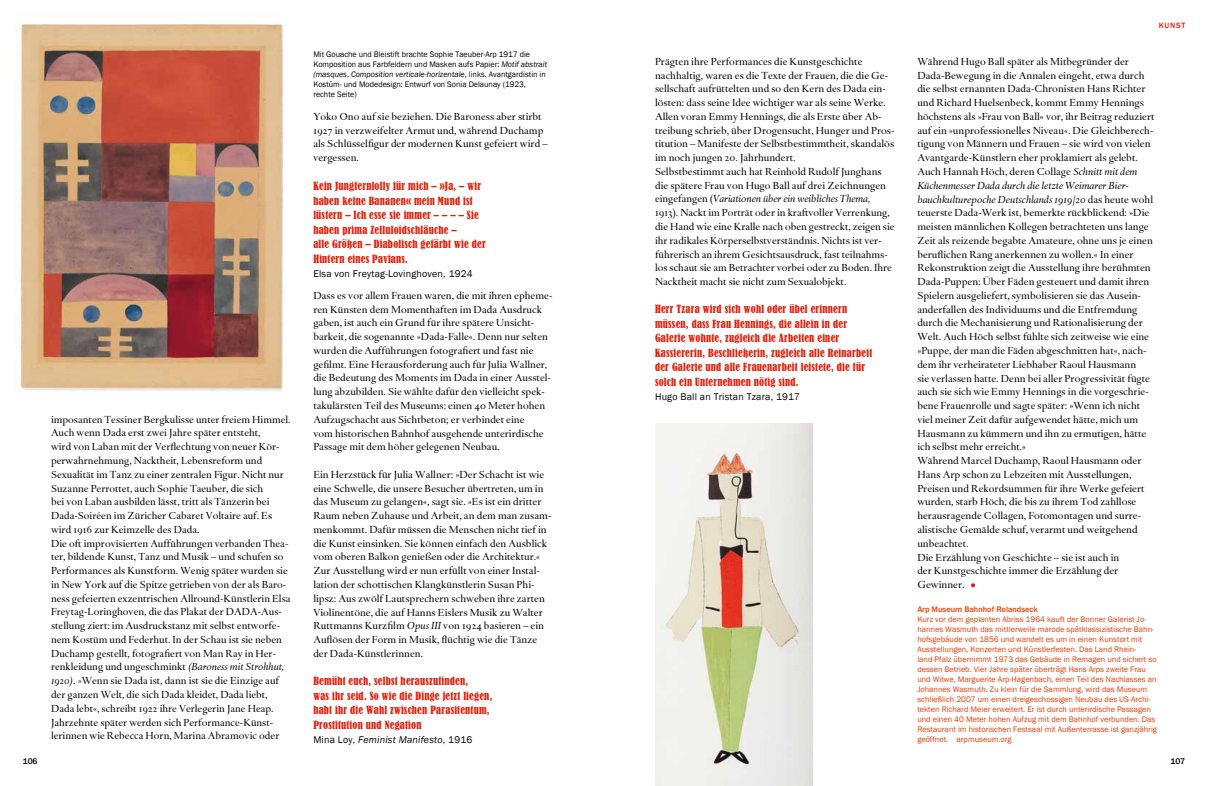
<style>
.page{position:relative;width:1208px;height:786px;background:#fff}
.page>*{position:absolute;margin:0;border:0;box-sizing:border-box;transform-origin:0 0}
.t1{font:10.5px/13.8px "Haarlemmer";color:#000}
.t2{font:condensed 10.5px/14.5px "Bernard MT Std";letter-spacing:.02em;color:#e41e0a}
.t3{font:10px "Franklin Gothic";letter-spacing:.02em;color:#000}
.t4{font:italic 10px "Franklin Gothic";letter-spacing:.02em;color:#000}
.t5{font:500 8.5px "Franklin Gothic";color:#000}
.t6{font:8.2px/10px "Franklin Gothic";color:#e73e07}
.t7{font:8.2px/10px "Franklin Gothic";color:#000}
.t8{font:500 8.2px "Franklin Gothic";color:#e73e07}
.t9{font:500 8px "Franklin Gothic";letter-spacing:.1em;color:#e41e0a}
.s1{font-family:"Haarlemmer MT Regular Os F"}
.s2{font-style:italic}
.s3{font-family:"Haarlemmer MT Italic Os F"}
.s4{font-style:normal}
</style>
<div class="page">
<svg style="left:971px;top:583px;width:4px;height:4px"></svg>
<img style="left:18px;top:23px;width:265px;height:368px">
<img style="left:655px;top:423px;width:157px;height:362px">
<p class="t1" style="left:51px;top:412px;width:241px">imposanten Tessiner Bergkulisse unter freiem Himmel.<br>Auch wenn Dada erst zwei Jahre später entsteht,<br>wird von Laban mit der Verflechtung von neuer Kör&shy;perwahrnehmung, Nacktheit, Lebensreform und Sexualität im Tanz zu einer zentralen Figur. Nicht nur Suzanne Perrottet, auch Sophie Taeuber, die sich<br>bei von Laban ausbilden lässt, tritt als Tänzerin bei Dada-Soiréen im Züricher Cabaret Voltaire auf. Es wird <span class="s1">1916</span> zur Keimzelle des Dada.<br>Die oft improvisierten Aufführungen verbanden Thea&shy;ter, bildende Kunst, Tanz und Musik – und schufen so Performances als Kunstform. Wenig später wurden sie in New York auf die Spitze getrieben von der als Baro&shy;ness gefeierten exzentrischen Allround-Künstlerin Elsa Freytag-Loringhoven, die das Plakat der DADA-Aus&shy;stellung ziert: im Ausdruckstanz mit selbst entworfe&shy;nem Kostüm und Federhut. In der Schau ist sie neben Duchamp gestellt, fotografiert von Man Ray in Her&shy;renkleidung und ungeschminkt <span class="s2">(Baroness mit Strohhut, </span><span class="s3">1920</span><span class="s2">)</span>. »Wenn sie Dada ist, dann ist sie die Einzige auf der ganzen Welt, die sich Dada kleidet, Dada liebt, Dada lebt«, schreibt <span class="s1">1922</span> ihre Verlegerin Jane Heap.<br>Jahrzehnte später werden sich Performance-Künst&shy;lerinnen wie Rebecca Horn, Marina Abramovic oder</p>
<p class="t7" style="left:313px;top:49px;width:235px">Mit Gouache und Bleistift brachte Sophie Taeuber-Arp 1917 die Komposition aus Farbfeldern und Masken aufs Papier: <span class="s2">Motif abstrait (masques</span>. <span class="s2">Composition verticale-horizentale</span>, links. Avantgardistin in Kostüm- und Modedesign: Entwurf von Sonia Delaunay (1923, rechte Seite)</p>
<p class="t1" style="left:313px;top:110px;width:236px">Yoko Ono auf sie beziehen. Die Baroness aber stirbt <span class="s1">1927</span> in verzweifelter Armut und, während Duchamp als Schlüsselfigur der modernen Kunst gefeiert wird – vergessen.</p>
<p class="t2" style="left:313px;top:179px;width:174px">Kein Jungfernlolly für mich – »Ja, – wir haben keine Bananen« mein Mund ist lüstern – Ich esse sie immer – – – – Sie haben prima Zelluloidschläuche –<br>alle Größen – Diabolisch gefärbt wie der Hintern eines Pavians.</p>
<p class="t3" style="left:313px;top:267px;width:161px">Elsa von Freytag-Lovinghoven, 1924</p>
<p class="t1" style="left:313px;top:288px;width:241px">Dass es vor allem Frauen waren, die mit ihren epheme&shy;ren Künsten dem Momenthaften im Dada Ausdruck gaben, ist auch ein Grund für ihre spätere Unsicht&shy;barkeit, die sogenannte »Dada-Falle«. Denn nur selten wurden die Aufführungen fotografiert und fast nie gefilmt. Eine Herausforderung auch für Julia Wallner, die Bedeutung des Moments im Dada in einer Ausstel&shy;lung abzubilden. Sie wählte dafür den vielleicht spek&shy;takulärsten Teil des Museums: einen <span class="s1">40</span> Meter hohen Aufzugschacht aus Sichtbeton; er verbindet eine<br>vom historischen Bahnhof ausgehende unterirdische Passage mit dem höher gelegenen Neubau.</p>
<p class="t1" style="left:313px;top:467px;width:240px">Ein Herzstück für Julia Wallner: »Der Schacht ist wie eine Schwelle, die unsere Besucher übertreten, um in das Museum zu gelangen«, sagt sie. »Es ist ein dritter Raum neben Zuhause und Arbeit, an dem man zusam&shy;menkommt. Dafür müssen die Menschen nicht tief in die Kunst einsinken. Sie können einfach den Ausblick vom oberen Balkon genießen oder die Architektur.« Zur Ausstellung wird er nun erfüllt von einer Instal&shy;lation der schottischen Klangkünstlerin Susan Phi&shy;lipsz: Aus zwölf Lautsprechern schweben ihre zarten Violinentöne, die auf Hanns Eislers Musik zu Walter Ruttmanns Kurzfilm <span class="s2">Opus III</span> von <span class="s1">1924</span> basieren – ein Auflösen der Form in Musik, flüchtig wie die Tänze der Dada-Künstlerinnen.</p>
<p class="t2" style="left:313px;top:673px;width:180px">Bemüht euch, selbst herauszufinden,<br>was ihr seid. So wie die Dinge jetzt liegen, habt ihr die Wahl zwischen Parasitentum, Prostitution und Negation</p>
<p class="t4" style="left:313px;top:732px;width:160px"><span class="s4">Mina Loy,</span> Feminist Manifesto<span class="s4">, 1916</span></p>
<p class="t1" style="left:655px;top:55px;width:241px">Prägten ihre Performances die Kunstgeschichte nachhaltig, waren es die Texte der Frauen, die die Ge&shy;sellschaft aufrüttelten und so den Kern des Dada ein&shy;lösten: dass seine Idee wichtiger war als seine Werke.<br>Allen voran Emmy Hennings, die als Erste über Ab&shy;treibung schrieb, über Drogensucht, Hunger und Pros&shy;titution – Manifeste der Selbstbestimmtheit, skandalös im noch jungen <span class="s1">20.</span> Jahrhundert.<br>Selbstbestimmt auch hat Reinhold Rudolf Junghans die spätere Frau von Hugo Ball auf drei Zeichnungen eingefangen (<span class="s2">Variationen über ein weibliches Thema, </span><span class="s1">1913</span>). Nackt im Porträt oder in kraftvoller Verrenkung, die Hand wie eine Kralle nach oben gestreckt, zeigen sie ihr radikales Körperselbstverständnis. Nichts ist ver&shy;führerisch an ihrem Gesichtsausdruck, fast teilnahms&shy;los schaut sie am Betrachter vorbei oder zu Boden. Ihre Nacktheit macht sie nicht zum Sexualobjekt.</p>
<p class="t2" style="left:655px;top:302px;width:219px">Herr Tzara wird sich wohl oder übel erinnern müssen, dass Frau Hennings, die allein in der Galerie wohnte, zugleich die Arbeiten einer Kassiererin, Beschließerin, zugleich alle Reinarbeit der Galerie und alle Frauenarbeit leistete, die für solch ein Unternehmen nötig sind.</p>
<p class="t3" style="left:655px;top:390px;width:147px">Hugo Ball an Tristan Tzara, 1917</p>
<p class="t9" style="left:1158px;top:21px;width:28px">KUNST</p>
<p class="t1" style="left:917px;top:55px;width:239px">Während Hugo Ball später als Mitbegründer der Dada-Bewegung in die Annalen eingeht, etwa durch die selbst ernannten Dada-Chronisten Hans Richter und Richard Huelsenbeck, kommt Emmy Hennings höchstens als »Frau von Ball« vor, ihr Beitrag reduziert auf ein »unprofessionelles Niveau«. Die Gleichberech&shy;tigung von Männern und Frauen – sie wird von vielen Avantgarde-Künstlern eher proklamiert als gelebt.<br>Auch Hannah Höch, deren Collage <span class="s2">Schnitt mit dem Küchenmesser Dada durch die letzte Weimarer Bier&shy;bauchkulturepoche Deutschlands</span> <span class="s3">1919/20</span> das heute wohl teuerste Dada-Werk ist, bemerkte rückblickend: »Die meisten männlichen Kollegen betrachteten uns lange Zeit als reizende begabte Amateure, ohne uns je einen beruflichen Rang anerkennen zu wollen.« In einer Rekonstruktion zeigt die Ausstellung ihre berühmten Dada-Puppen: Über Fäden gesteuert und damit ihren Spielern ausgeliefert, symbolisieren sie das Ausein&shy;anderfallen des Individuums und die Entfremdung durch die Mechanisierung und Rationalisierung der Welt. Auch Höch selbst fühlte sich zeitweise wie eine »Puppe, der man die Fäden abgeschnitten hat«, nach&shy;dem ihr verheirateter Liebhaber Raoul Hausmann<br>sie verlassen hatte. Denn bei aller Progressivität fügte auch sie sich wie Emmy Hennings in die vorgeschrie&shy;bene Frauenrolle und sagte später: »Wenn ich nicht viel meiner Zeit dafür aufgewendet hätte, mich um Hausmann zu kümmern und ihn zu ermutigen, hätte ich selbst mehr erreicht.«<br>Während Marcel Duchamp, Raoul Hausmann oder Hans Arp schon zu Lebzeiten mit Ausstellungen, Preisen und Rekordsummen für ihre Werke gefeiert wurden, starb Höch, die bis zu ihrem Tod zahllose herausragende Collagen, Fotomontagen und surre&shy;alistische Gemälde schuf, verarmt und weitgehend unbeachtet.<br>Die Erzählung von Geschichte – sie ist auch in<br>der Kunstgeschichte immer die Erzählung der Gewinner.</p>
<p class="t8" style="left:917px;top:603px;width:122px">Arp Museum Bahnhof Rolandseck</p>
<p class="t6" style="left:917px;top:613px;width:241px">Kurz vor dem geplanten Abriss 1964 kauft der Bonner Galerist Jo&shy;hannes Wasmuth das mittlerweile marode spätklassizistische Bahn&shy;hofsgebäude von 1856 und wandelt es um in einen Kunstort mit Ausstellungen, Konzerten und Künstlerfesten. Das Land Rhein&shy;land-Pfalz übernimmt 1973 das Gebäude in Remagen und sichert so dessen Betrieb. Vier Jahre später überträgt Hans Arps zweite Frau und Witwe, Marguerite Arp-Hagenbach, einen Teil des Nachlasses an Johannes Wasmuth. Zu klein für die Sammlung, wird das Museum schließlich 2007 um einen dreigeschossigen Neubau des US-Archi&shy;tekten Richard Meier erweitert. Er ist durch unterirdische Passagen und einen 40 Meter hohen Aufzug mit dem Bahnhof verbunden. Das Restaurant im historischen Festsaal mit Außenterrasse ist ganzjährig geöffnet. arpmuseum.org</p>
<p class="t5" style="left:23px;top:755px;width:16px">106</p>
<p class="t5" style="left:1170px;top:755px;width:16px">107</p>
</div>
